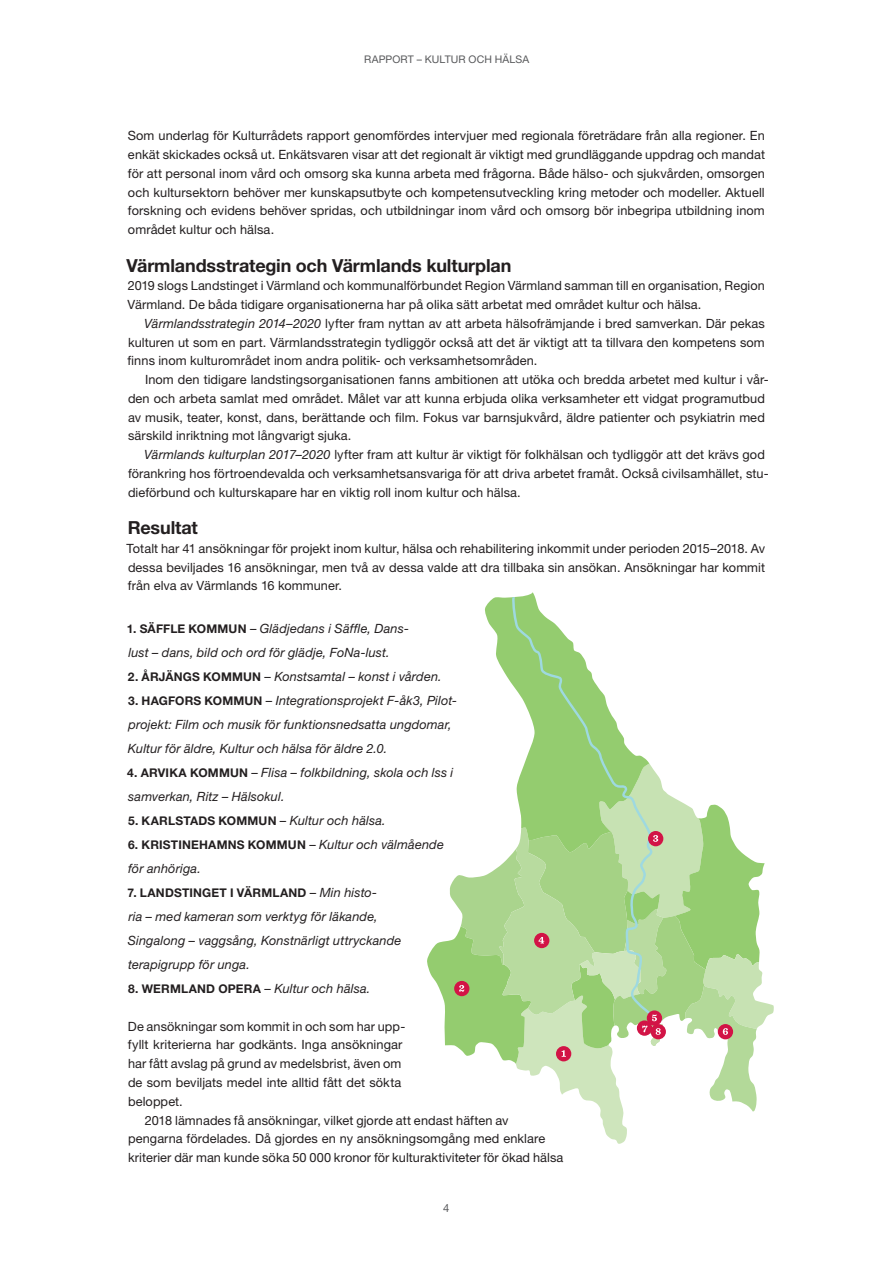
<style>
.page{position:relative;width:893px;height:1263px;background:#fff}
.page>*{position:absolute;margin:0;border:0;box-sizing:border-box;transform-origin:0 0}
.t1{font:700 18px "Helvetica Neue LT Pro";letter-spacing:-.005em;color:#231f20}
.t2{font:12.75px/18.8px "Helvetica Neue LT Pro";letter-spacing:.005em;color:#231f20}
.t3{font:italic 12.75px/24px "Helvetica Neue LT Pro";letter-spacing:.01em;color:#231f20}
.t4{font:700 12px "Helvetica Neue LT Pro";letter-spacing:.015em;color:#231f20}
.t5{font:11.25px "Helvetica Neue LT Pro";color:#57585a}
.t6{font:10.5px "Helvetica Neue LT Pro";letter-spacing:.01em;color:#57585a}
.s1{font-style:italic}
.s2{font-weight:700;font-style:normal;font-size:12px}
.s3{font-style:normal}
.s4{font-weight:400;font-size:12.75px}
.s5{font-weight:400;font-style:italic;font-size:12.75px}
</style>
<div class="page">
<svg style="left:427px;top:592px;width:347px;height:552px"></svg>
<p class="t6" style="left:364px;top:53px;width:167px">RAPPORT – KULTUR OCH HÄLSA</p>
<p class="t2" style="left:128px;top:126px;width:639px;text-align:justify">Som underlag för Kulturrådets rapport genomfördes intervjuer med regionala företrädare från alla regioner. En enkät skickades också ut. Enkätsvaren visar att det regionalt är viktigt med grundläggande uppdrag och mandat för att personal inom vård och omsorg ska kunna arbeta med frågorna. Både hälso- och sjukvården, omsorgen och kultursektorn behöver mer kunskapsutbyte och kompetensutveckling kring metoder och modeller. Aktuell forskning och evidens behöver spridas, och utbildningar inom vård och omsorg bör inbegripa utbildning inom området kultur och hälsa.</p>
<h1 class="t1" style="left:126px;top:254px;width:386px">Värmlandsstrategin och Värmlands kulturplan</h1>
<p class="t2" style="left:127px;top:276px;width:639px">2019 slogs Landstinget i Värmland och kommunalförbundet Region Värmland samman till en organisation, Region<br>Värmland. De båda tidigare organisationerna har på olika sätt arbetat med området kultur och hälsa.</p>
<p class="t2" style="left:128px;top:314px;width:639px;text-align:justify;text-indent:17px"><span class="s1">Värmlandsstrategin 2014–2020</span> lyfter fram nyttan av att arbeta hälsofrämjande i bred samverkan. Där pekas kulturen ut som en part. Värmlandsstrategin tydliggör också att det är viktigt att ta tillvara den kompetens som finns inom kulturområdet inom andra politik- och verksamhetsområden.</p>
<p class="t2" style="left:128px;top:370px;width:642px;text-indent:17px">Inom den tidigare landstingsorganisationen fanns ambitionen att utöka och bredda arbetet med kultur i vår&shy;den och arbeta samlat med området. Målet var att kunna erbjuda olika verksamheter ett vidgat programutbud av musik, teater, konst, dans, berättande och film. Fokus var barnsjukvård, äldre patienter och psykiatrin med särskild inriktning mot långvarigt sjuka.</p>
<p class="t2" style="left:128px;top:445px;width:642px;text-indent:16px"><span class="s1">Värmlands kulturplan 2017–2020</span> lyfter fram att kultur är viktigt för folkhälsan och tydliggör att det krävs god förankring hos förtroendevalda och verksamhetsansvariga för att driva arbetet framåt. Också civilsamhället, stu&shy;dieförbund och kulturskapare har en viktig roll inom kultur och hälsa.</p>
<h1 class="t1" style="left:128px;top:517px;width:72px">Resultat</h1>
<p class="t2" style="left:127px;top:539px;width:640px;text-align:justify">Totalt har 41 ansökningar för projekt inom kultur, hälsa och rehabilitering inkommit under perioden 2015–2018. Av dessa beviljades 16 ansökningar, men två av dessa valde att dra tillbaka sin ansökan. Ansökningar har kommit från elva av Värmlands 16 kommuner.</p>
<p class="t3" style="left:127px;top:616px;width:284px"><span class="s2">1. SÄFFLE KOMMUN</span> <span class="s3">–</span> Glädjedans i Säffle, Dans&shy;lust – dans, bild och ord för glädje, FoNa-lust.</p>
<p class="t3" style="left:128px;top:664px;width:315px"><span class="s2">2. ÅRJÄNGS KOMMUN</span> <span class="s3">–</span> Konstsamtal – konst i vården.</p>
<p class="t3" style="left:128px;top:688px;width:331px"><span class="s2">3. HAGFORS KOMMUN</span> <span class="s3">–</span> Integrationsprojekt F-åk3, Pilot&shy;projekt: Film och musik för funktionsnedsatta ungdomar,<br>Kultur för äldre, Kultur och hälsa för äldre 2.0.</p>
<p class="t3" style="left:127px;top:760px;width:328px"><span class="s2">4. ARVIKA KOMMUN</span> <span class="s3">–</span> Flisa – folkbildning, skola och lss i samverkan, Ritz – Hälsokul.</p>
<p class="t4" style="left:128px;top:813px;width:259px">5. KARLSTADS KOMMUN <span class="s4">–</span> <span class="s5">Kultur och hälsa.</span></p>
<p class="t4" style="left:128px;top:837px;width:317px">6. KRISTINEHAMNS KOMMUN <span class="s4">–</span> <span class="s5">Kultur och välmående</span></p>
<p class="t3" style="left:128px;top:856px;width:74px">för anhöriga.</p>
<p class="t4" style="left:127px;top:885px;width:251px">7. LANDSTINGET I VÄRMLAND <span class="s4">–</span> <span class="s5">Min histo-</span></p>
<p class="t3" style="left:128px;top:904px;width:275px">ria – med kameran som verktyg för läkande,<br>Singalong – vaggsång, Konstnärligt uttryckande terapigrupp för unga.</p>
<p class="t4" style="left:128px;top:981px;width:244px">8. WERMLAND OPERA <span class="s4">–</span> <span class="s5">Kultur och hälsa.</span></p>
<p class="t2" style="left:128px;top:1016px;width:279px">De ansökningar som kommit in och som har upp&shy;fyllt kriterierna har godkänts. Inga ansökningar har fått avslag på grund av medelsbrist, även om de som beviljats medel inte alltid fått det sökta beloppet.</p>
<p class="t2" style="left:128px;top:1110px;width:437px;text-indent:17px">2018 lämnades få ansökningar, vilket gjorde att endast häften av pengarna fördelades. Då gjordes en ny ansökningsomgång med enklare kriterier där man kunde söka 50 000 kronor för kulturaktiviteter för ökad hälsa</p>
<p class="t5" style="left:443px;top:1201px;width:8px">4</p>
</div>
